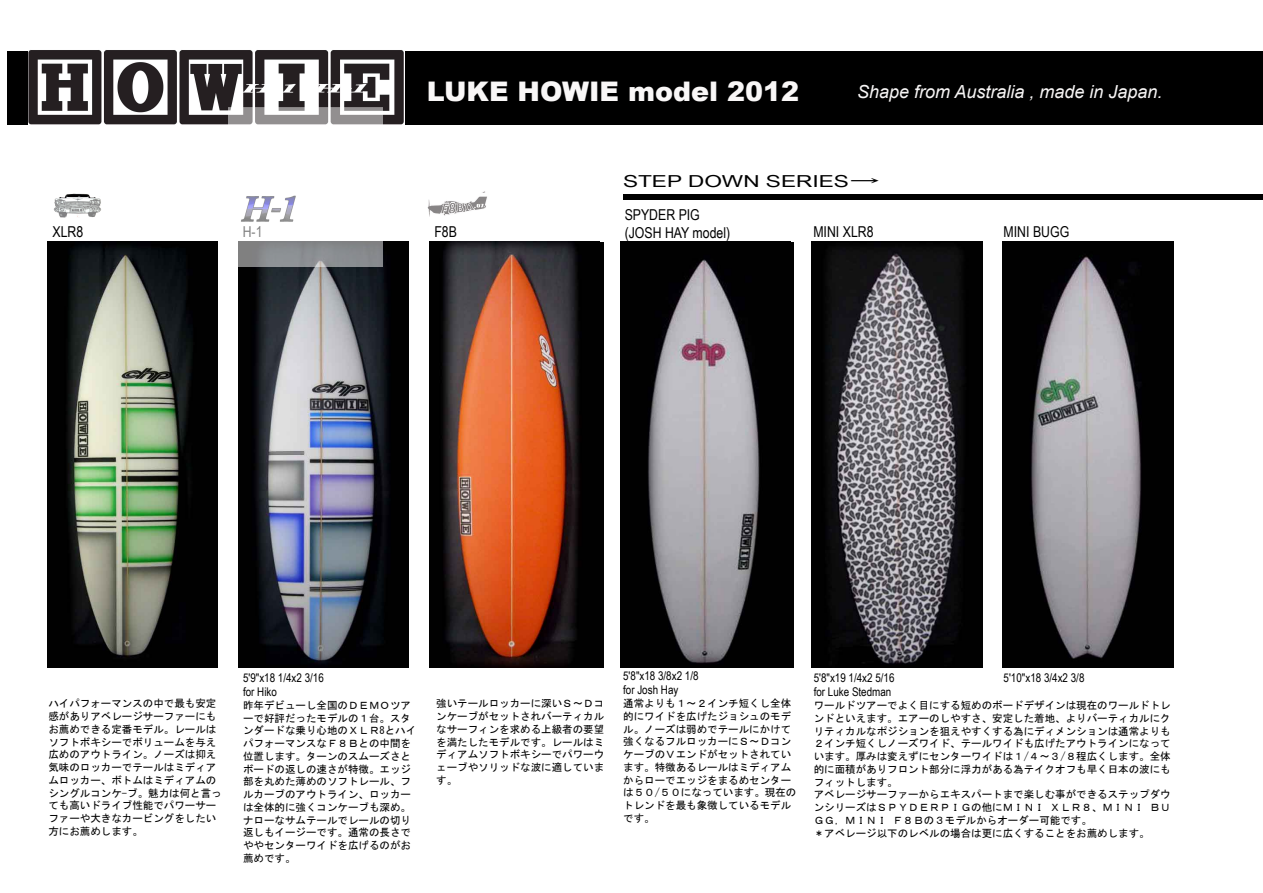
<style>
.page{position:relative;width:1263px;height:893px;background:#fff}
.page>*{position:absolute;margin:0;border:0;box-sizing:border-box;transform-origin:0 0}
.t1{font:900 27px "Arial";color:#f9f7f7}
.t2{font:italic 18px "Arial";color:#f7f5f5}
.t3{font:16.5px "Arial Narrow";color:#000;scale:1.67 1}
.t4{font:15px/18px "Arial Narrow";color:#000}
.t5{font:12px/14.2px "Arial Narrow";color:#000}
.t6{font:10.5px/12.8px "MS Gothic";color:#000}
.s1{font-family:"MS Gothic";font-size:15px}
</style>
<div class="page">
<img style="left:239px;top:242px;width:170px;height:425px">
<img style="left:48px;top:242px;width:170px;height:425px">
<img style="left:812px;top:242px;width:170px;height:425px">
<img style="left:1003px;top:242px;width:170px;height:425px">
<div style="left:8px;top:51px;width:1255px;height:73px;background:#000"></div>
<img style="left:28px;top:50px;width:377px;height:75px">
<img style="left:621px;top:242px;width:170px;height:425px">
<img style="left:430px;top:242px;width:170px;height:425px">
<div style="left:623px;top:194px;width:640px;height:6px;background:#000"></div>
<img style="left:427px;top:191px;width:60px;height:26px">
<img style="left:54px;top:193px;width:47px;height:25px">
<img style="left:228px;top:50px;width:154px;height:217px">
<div style="left:310px;top:172px;width:65px;height:54px;background:#fff"></div>
<h1 class="t1" style="left:427px;top:72px;width:374px">LUKE HOWIE model 2012</h1>
<h2 class="t2" style="left:857px;top:80px;width:307px">Shape from Australia , made in Japan.</h2>
<h3 class="t4" style="left:53px;top:222px;width:32px">XLR8</h3>
<h3 class="t4" style="left:243px;top:222px;width:21px">H-1</h3>
<h3 class="t4" style="left:434px;top:222px;width:24px">F8B</h3>
<h3 class="t3" style="left:623px;top:169px;width:155px">STEP DOWN SERIES<span class="s1">→</span></h3>
<h3 class="t4" style="left:625px;top:206px;width:107px">SPYDER PIG (JOSH HAY model)</h3>
<h3 class="t4" style="left:813px;top:222px;width:62px">MINI XLR8</h3>
<h3 class="t4" style="left:1003px;top:222px;width:67px">MINI BUGG</h3>
<p class="t6" style="left:48px;top:697px;width:175px">ハイパフォーマンスの中で最も安定感がありアベレージサーファーにもお薦めできる定番モデル。レールはソフトボキシーでボリュームを与え広めのアウトライン。ノーズは抑え気味のロッカーでテールはミディアムロッカー、ボトムはミディアムのシングルコンケ-ブ。魅力は何と言っても高いドライブ性能でパワーサーファーや大きなカービングをしたい方にお薦めします。</p>
<p class="t5" style="left:623px;top:668px;width:77px">5'8"x18 3/8x2 1/8 for Josh Hay</p>
<p class="t6" style="left:623px;top:697px;width:175px">通常よりも１～２インチ短くし全体的にワイドを広げたジョシュのモデル。ノーズは弱めでテールにかけて強くなるフルロッカーにＳ～ＤコンケーブのＶエンドがセットされています。特徴あるレールはミディアムからローでエッジをまるめセンターは５０/５０になっています。現在のトレンドを最も象徴しているモデルです。</p>
<p class="t5" style="left:243px;top:670px;width:82px">5'9"x18 1/4x2 3/16</p>
<p class="t5" style="left:1003px;top:670px;width:82px">5'10"x18 3/4x2 3/8</p>
<p class="t5" style="left:243px;top:684px;width:35px">for Hiko</p>
<p class="t6" style="left:243px;top:699px;width:175px">昨年デビューし全国のＤＥＭＯツアーで好評だったモデルの１台。スタンダードな乗り心地のＸＬＲ8とハイパフォーマンスなＦ８Ｂとの中間を位置します。ターンのスムーズさとボードの返しの速さが特徴。エッジ部を丸めた薄めのソフトレール、フルカーブのアウトライン、ロッカーは全体的に強くコンケーブも深め。ナローなサムテールでレールの切り返しもイージーです。通常の長さでややセンターワイドを広げるのがお薦めです。</p>
<p class="t5" style="left:814px;top:670px;width:82px">5'8"x19 1/4x2 5/16 for Luke Stedman</p>
<p class="t6" style="left:814px;top:699px;width:358px">ワールドツアーでよく目にする短めのボードデザインは現在のワールドトレンドといえます。エアーのしやすさ、安定した着地、よりバーティカルにクリティカルなポジションを狙えやすくする為にディメンションは通常よりも２インチ短くしノーズワイド、テールワイドも広げたアウトラインになっています。厚みは変えずにセンターワイドは１/４～３/８程広くします。全体的に面積がありフロント部分に浮力がある為テイクオフも早く日本の波にもフィットします。<br>アベレージサーファーからエキスパートまで楽しむ事ができるステップダウンシリーズはＳＰＹＤＥＲＰＩＧの他にＭＩＮＩＸＬＲ８、ＭＩＮＩＢＵＧＧ，ＭＩＮＩＦ８Ｂの３モデルからオーダー可能です。<br>＊アベレージ以下のレベルの場合は更に広くすることをお薦めします。</p>
<p class="t6" style="left:436px;top:697px;width:169px;text-align:justify">強いテールロッカーに深いＳ～Ｄコンケーブがセットされバーティカルなサーフィンを求める上級者の要望を満たしたモデルです。レールはミディアムソフトボキシーでパワーウェーブやソリッドな波に適しています。</p>
</div>
